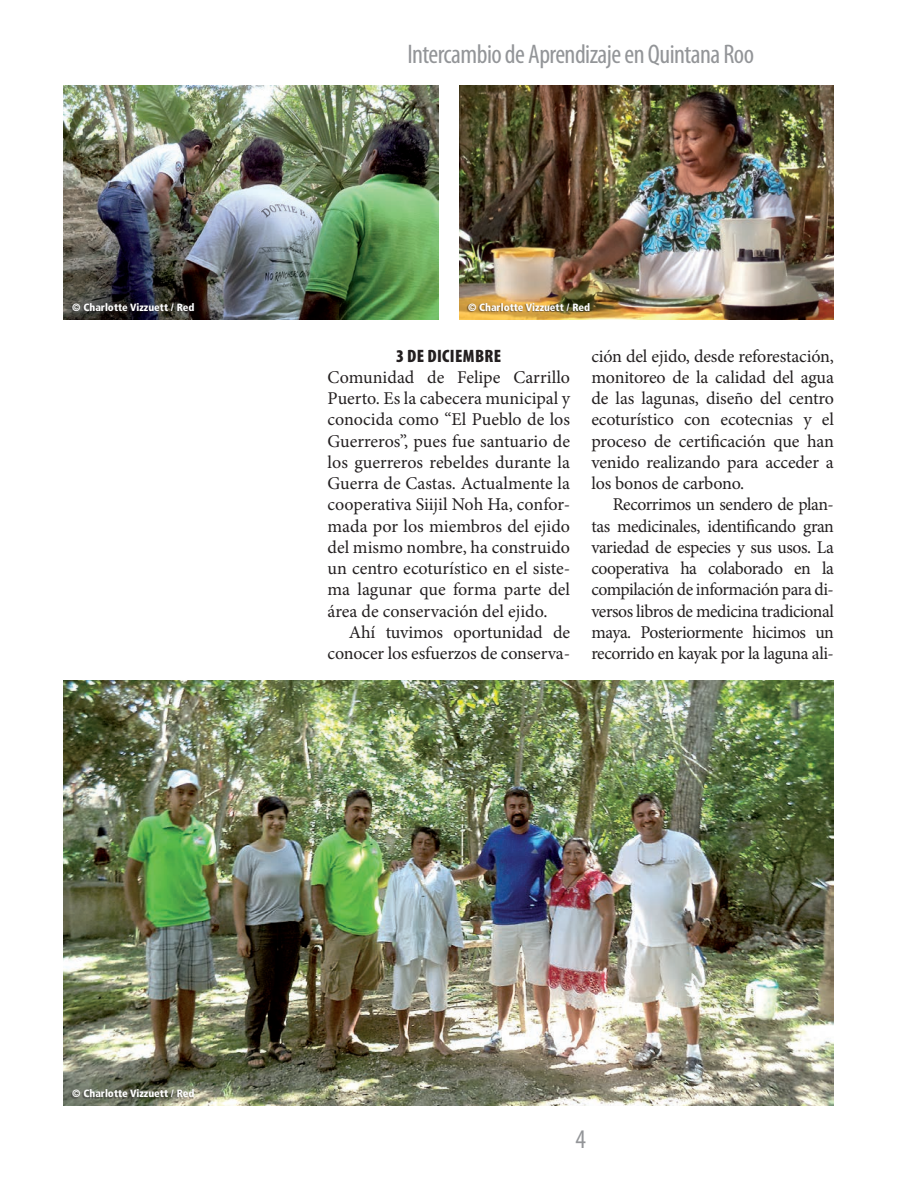
<style>
.page{position:relative;width:919px;height:1191px;background:#fff}
.page>*{position:absolute;margin:0;border:0;box-sizing:border-box;transform-origin:0 0}
.t1{font:condensed 27px "Myriad Pro";letter-spacing:-.02em;color:#939598}
.t2{font:18px/21.3px "Minion Pro";letter-spacing:-.01em;color:#231f20;text-align:justify}
.t3{font:900 condensed 18px "Myriad Pro";letter-spacing:.02em;color:#231f20}
.t4{font:900 condensed 10.5px "Frutiger LT Std";color:#fff}
</style>
<div class="page">
<img style="left:64px;top:85px;width:374px;height:234px">
<img style="left:64px;top:680px;width:769px;height:426px">
<img style="left:459px;top:85px;width:374px;height:234px">
<div style="left:71px;top:1090px;width:123px;height:9px;background:#231f20;opacity:.5"></div>
<div style="left:71px;top:303px;width:123px;height:9px;background:#231f20;opacity:.5"></div>
<div style="left:466px;top:303px;width:123px;height:9px;background:#231f20;opacity:.5"></div>
<h1 class="t1" style="left:407px;top:40px;width:348px">Intercambio de Aprendizaje en Quintana Roo</h1>
<p class="t4" style="left:72px;top:300px;width:124px">© Charlotte Vizzuett / Red</p>
<p class="t4" style="left:468px;top:300px;width:124px">© Charlotte Vizzuett / Red</p>
<p class="t3" style="left:396px;top:345px;width:107px">3 DE DICIEMBRE</p>
<p class="t2" style="left:327px;top:366px;width:244px">Comunidad de Felipe Carrillo Puerto. Es la cabecera municipal y conocida como “El Pueblo de los Guerreros”, pues fue santuario de los guerreros rebeldes durante la Guerra de Castas. Actualmente la cooperativa Siijil Noh Ha, confor&shy;mada por los miembros del ejido del mismo nombre, ha construido un centro ecoturístico en el siste&shy;ma lagunar que forma parte del área de conservación del ejido.</p>
<p class="t2" style="left:327px;top:621px;width:244px;text-align:right">Ahí tuvimos oportunidad de conocer los esfuerzos de conserva-</p>
<p class="t2" style="left:591px;top:345px;width:244px">ción del ejido, desde reforestación, monitoreo de la calidad del agua de las lagunas, diseño del centro ecoturístico con ecotecnias y el proceso de certificación que han venido realizando para acceder a los bonos de carbono.</p>
<p class="t2" style="left:591px;top:494px;width:244px;text-indent:21px">Recorrimos un sendero de plan&shy;tas medicinales, identificando gran variedad de especies y sus usos. La cooperativa ha colaborado en la compilación de información para di&shy;versos libros de medicina tradicional maya. Posteriormente hicimos un recorrido en kayak por la laguna ali-</p>
<p class="t4" style="left:72px;top:1087px;width:124px">© Charlotte Vizzuett / Red</p>
<h1 class="t1" style="left:575px;top:1124px;width:12px">4</h1>
</div>
